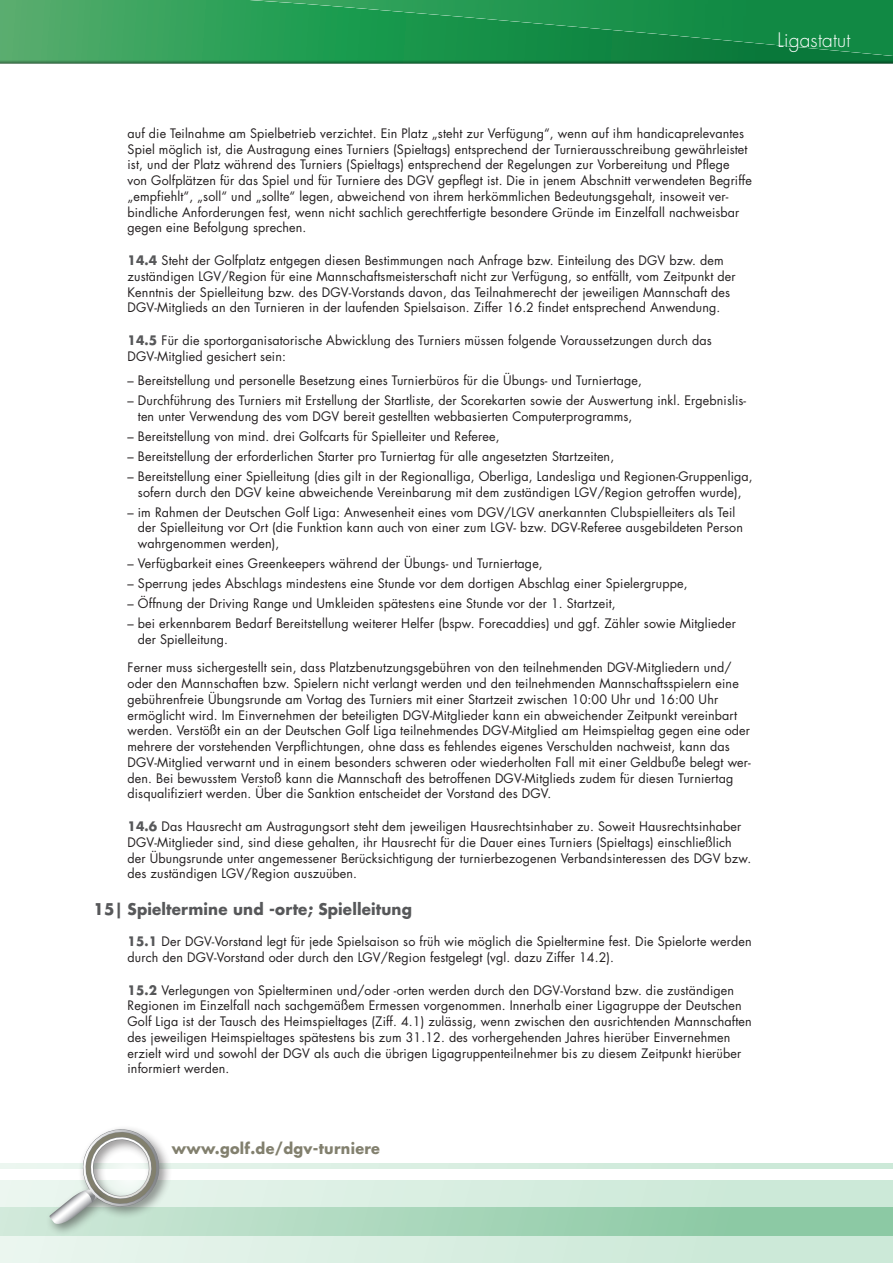
<style>
.page{position:relative;width:893px;height:1263px;background:#fff}
.page>*{position:absolute;margin:0;border:0;box-sizing:border-box;transform-origin:0 0}
.t1{font:300 19.5px "Futura LT";letter-spacing:.01em;color:#fff}
.t2{font:700 15.75px "Futura LT";letter-spacing:.01em;color:#57585a;scale:.96 1}
.t3{font:700 15px "Futura LT";letter-spacing:.02em;color:#82806e;scale:.96 1}
.t4{font:12.75px/15.8px "Futura LT";letter-spacing:.01em;color:#231f20}
.s1{font-weight:700;color:#57585a}
</style>
<div class="page">
<svg style="left:0;top:1163px;width:893px;height:6px;background:#d7ede0"></svg>
<svg style="left:0;top:1180px;width:893px;height:28px;background:#d5ecde"></svg>
<svg style="left:0;top:1208px;width:893px;height:55px;background:#bfe1cd"></svg>
<div style="left:0;top:0;width:893px;height:64px;background:#231f20;opacity:.5"></div>
<div style="left:78px;top:1124px;width:95px;height:95px;background:#231f20;opacity:.5"></div>
<div style="left:45px;top:1185px;width:66px;height:52px;background:#231f20;opacity:.5"></div>
<svg style="left:49px;top:1126px;width:114px;height:100px"></svg>
<h1 class="t1" style="left:778px;top:28px;width:74px">Ligastatut</h1>
<p class="t4" style="left:128px;top:125px;width:626px">auf die Teilnahme am Spielbetrieb verzichtet. Ein Platz „steht zur Verfügung“, wenn auf ihm handicaprelevantes Spiel möglich ist, die Austragung eines Turniers (Spieltags) entsprechend der Turnierausschreibung gewährleistet ist, und der Platz während des Turniers (Spieltags) entsprechend der Regelungen zur Vorbereitung und Pflege von Golfplätzen für das Spiel und für Turniere des DGV gepflegt ist. Die in jenem Abschnitt verwendeten Begriffe „empfiehlt“, „soll“ und „sollte“ legen, abweichend von ihrem herkömmlichen Bedeutungsgehalt, insoweit ver&shy;bindliche Anforderungen fest, wenn nicht sachlich gerechtfertigte besondere Gründe im Einzelfall nachweisbar gegen eine Befolgung sprechen.</p>
<p class="t4" style="left:128px;top:253px;width:610px"><span class="s1">14.4</span> Steht der Golfplatz entgegen diesen Bestimmungen nach Anfrage bzw. Einteilung des DGV bzw. dem zuständigen LGV/Region für eine Mannschaftsmeisterschaft nicht zur Verfügung, so entfällt, vom Zeitpunkt der Kenntnis der Spielleitung bzw. des DGV-Vorstands davon, das Teilnahmerecht der jeweiligen Mannschaft des DGV-Mitglieds an den Turnieren in der laufenden Spielsaison. Ziffer 16.2 findet entsprechend Anwendung.</p>
<p class="t4" style="left:128px;top:333px;width:586px"><span class="s1">14.5</span> Für die sportorganisatorische Abwicklung des Turniers müssen folgende Voraussetzungen durch das<br>DGV-Mitglied gesichert sein:</p>
<p class="t4" style="left:128px;top:373px;width:516px">– Bereitstellung und personelle Besetzung eines Turnierbüros für die Übungs- und Turniertage,</p>
<p class="t4" style="left:138px;top:393px;width:610px;text-indent:-10px">– Durchführung des Turniers mit Erstellung der Startliste, der Scorekarten sowie der Auswertung inkl. Ergebnislis&shy;ten unter Verwendung des vom DGV bereit gestellten webbasierten Computerprogramms,</p>
<p class="t4" style="left:128px;top:428px;width:374px">– Bereitstellung von mind. drei Golfcarts für Spielleiter und Referee,</p>
<p class="t4" style="left:128px;top:448px;width:488px">– Bereitstellung der erforderlichen Starter pro Turniertag für alle angesetzten Startzeiten,</p>
<p class="t4" style="left:128px;top:468px;width:627px;text-align:center">– Bereitstellung einer Spielleitung (dies gilt in der Regionalliga, Oberliga, Landesliga und Regionen-Gruppenliga, sofern durch den DGV keine abweichende Vereinbarung mit dem zuständigen LGV/Region getroffen wurde),</p>
<p class="t4" style="left:138px;top:504px;width:607px;text-indent:-10px">– im Rahmen der Deutschen Golf Liga: Anwesenheit eines vom DGV/LGV anerkannten Clubspielleiters als Teil der Spielleitung vor Ort (die Funktion kann auch von einer zum LGV- bzw. DGV-Referee ausgebildeten Person wahrgenommen werden),</p>
<p class="t4" style="left:128px;top:556px;width:417px">– Verfügbarkeit eines Greenkeepers während der Übungs- und Turniertage,</p>
<p class="t4" style="left:128px;top:576px;width:561px">– Sperrung jedes Abschlags mindestens eine Stunde vor dem dortigen Abschlag einer Spielergruppe,</p>
<p class="t4" style="left:128px;top:596px;width:490px">– Öffnung der Driving Range und Umkleiden spätestens eine Stunde vor der 1. Startzeit,</p>
<p class="t4" style="left:138px;top:616px;width:600px;text-indent:-10px">– bei erkennbarem Bedarf Bereitstellung weiterer Helfer (bspw. Forecaddies) und ggf. Zähler sowie Mitglieder der Spielleitung.</p>
<p class="t4" style="left:128px;top:660px;width:625px">Ferner muss sichergestellt sein, dass Platzbenutzungsgebühren von den teilnehmenden DGV-Mitgliedern und/ oder den Mannschaften bzw. Spielern nicht verlangt werden und den teilnehmenden Mannschaftsspielern eine gebührenfreie Übungsrunde am Vortag des Turniers mit einer Startzeit zwischen 10:00 Uhr und 16:00 Uhr ermöglicht wird. Im Einvernehmen der beteiligten DGV-Mitglieder kann ein abweichender Zeitpunkt vereinbart werden. Verstößt ein an der Deutschen Golf Liga teilnehmendes DGV-Mitglied am Heimspieltag gegen eine oder mehrere der vorstehenden Verpflichtungen, ohne dass es fehlendes eigenes Verschulden nachweist, kann das DGV-Mitglied verwarnt und in einem besonders schweren oder wiederholten Fall mit einer Geldbuße belegt wer&shy;den. Bei bewusstem Verstoß kann die Mannschaft des betroffenen DGV-Mitglieds zudem für diesen Turniertag disqualifiziert werden. Über die Sanktion entscheidet der Vorstand des DGV.</p>
<p class="t4" style="left:128px;top:819px;width:625px"><span class="s1">14.6</span> Das Hausrecht am Austragungsort steht dem jeweiligen Hausrechtsinhaber zu. Soweit Hausrechtsinhaber DGV-Mitglieder sind, sind diese gehalten, ihr Hausrecht für die Dauer eines Turniers (Spieltags) einschließlich der Übungsrunde unter angemessener Berücksichtigung der turnierbezogenen Verbandsinteressen des DGV bzw. des zuständigen LGV/Region auszuüben.</p>
<p class="t2" style="left:94px;top:899px;width:333px">15| Spieltermine und -orte; Spielleitung</p>
<p class="t4" style="left:128px;top:934px;width:626px"><span class="s1">15.1</span> Der DGV-Vorstand legt für jede Spielsaison so früh wie möglich die Spieltermine fest. Die Spielorte werden durch den DGV-Vorstand oder durch den LGV/Region festgelegt (vgl. dazu Ziffer 14.2).</p>
<p class="t4" style="left:128px;top:982px;width:626px"><span class="s1">15.2</span> Verlegungen von Spielterminen und/oder -orten werden durch den DGV-Vorstand bzw. die zuständigen Regionen im Einzelfall nach sachgemäßem Ermessen vorgenommen. Innerhalb einer Ligagruppe der Deutschen Golf Liga ist der Tausch des Heimspieltages (Ziff. 4.1) zulässig, wenn zwischen den ausrichtenden Mannschaften des jeweiligen Heimspieltages spätestens bis zum 31.12. des vorhergehenden Jahres hierüber Einvernehmen erzielt wird und sowohl der DGV als auch die übrigen Ligagruppenteilnehmer bis zu diesem Zeitpunkt hierüber informiert werden.</p>
<p class="t3" style="left:172px;top:1138px;width:218px">www.golf.de/dgv-turniere</p>
</div>
